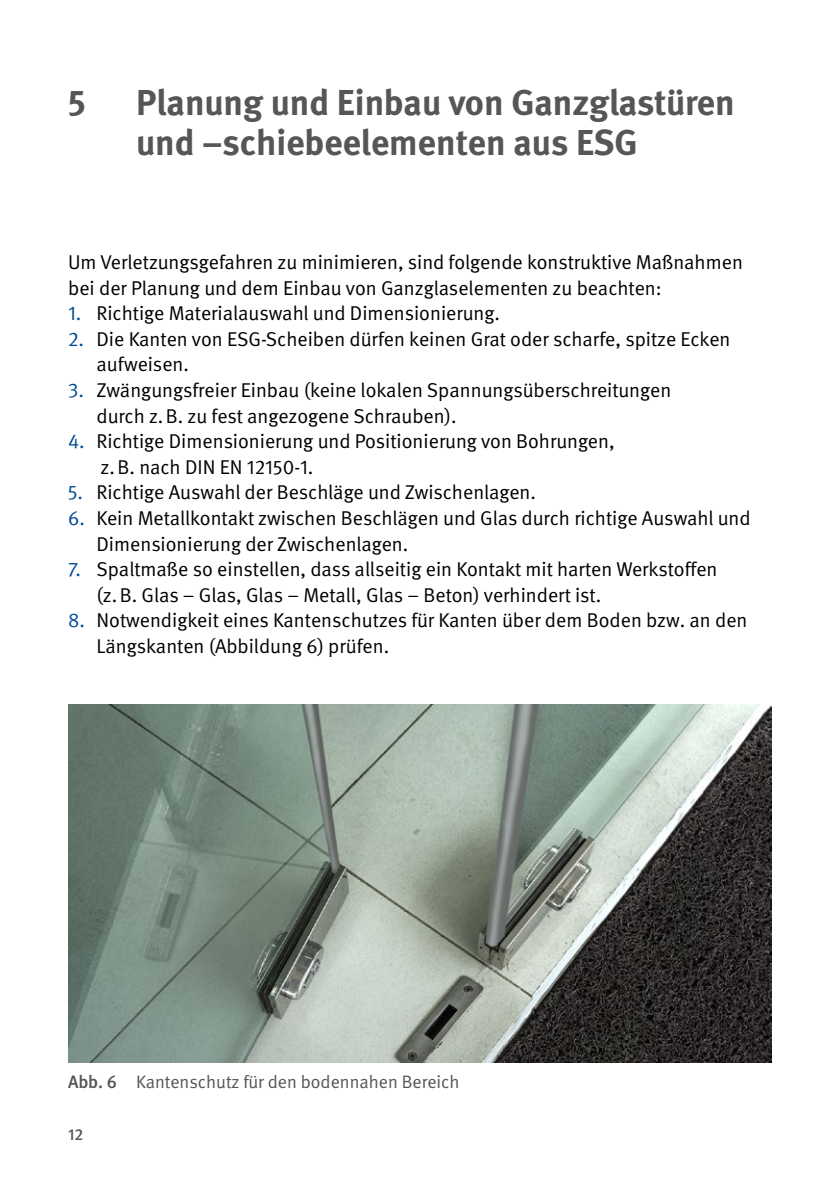
<style>
.page{position:relative;width:840px;height:1191px;background:#fff}
.page>*{position:absolute;margin:0;border:0;box-sizing:border-box;transform-origin:0 0}
.Überschriften_H1{font:700 36px/40px "DGUV Meta";color:#565655}
.Fließtext_FT{font:20px/25.6px "DGUV Meta";color:#000}
.t1{font:18px "DGUV Meta";color:#565655}
.t2{font:500 16px "DGUV Meta";color:#565655}
.s1{color:#004893}
.s2{font-weight:500}
</style>
<div class="page">
<img style="left:68px;top:705px;width:703px;height:357px">
<h1 class="Überschriften_H1" style="left:68px;top:84px;width:19px">5</h1>
<h1 class="Überschriften_H1" style="left:136px;top:84px;width:599px">Planung und Einbau von Ganzglastüren und –schiebeelementen aus ESG</h1>
<p class="Fließtext_FT" style="left:68px;top:250px;width:676px">Um Verletzungsgefahren zu minimieren, sind folgende konstruktive Maßnahmen bei der Planung und dem Einbau von Ganzglaselementen zu beachten:</p>
<p class="Fließtext_FT" style="left:68px;top:301px;width:433px"><span class="s1">1.</span> Richtige Materialauswahl und Dimensionierung.</p>
<p class="Fließtext_FT" style="left:96px;top:326px;width:635px;text-indent:-28px"><span class="s1">2.</span> Die Kanten von ESG-Scheiben dürfen keinen Grat oder scharfe, spitze Ecken aufweisen.</p>
<p class="Fließtext_FT" style="left:96px;top:378px;width:576px;text-indent:-28px"><span class="s1">3.</span> Zwängungsfreier Einbau (keine lokalen Spannungsüberschreitungen durch z.B. zu fest angezogene Schrauben).</p>
<p class="Fließtext_FT" style="left:100px;top:429px;width:515px;text-indent:-32px"><span class="s1">4.</span> Richtige Dimensionierung und Positionierung von Bohrungen, z.B. nach DIN EN 12150-1.</p>
<p class="Fließtext_FT" style="left:68px;top:480px;width:469px"><span class="s1">5.</span> Richtige Auswahl der Beschläge und Zwischenlagen.</p>
<p class="Fließtext_FT" style="left:96px;top:506px;width:655px;text-indent:-28px"><span class="s1">6.</span> Kein Metallkontakt zwischen Beschlägen und Glas durch richtige Auswahl und<br>Dimensionierung der Zwischenlagen.</p>
<p class="Fließtext_FT" style="left:96px;top:557px;width:622px;text-indent:-28px"><span class="s1">7.</span> Spaltmaße so einstellen, dass allseitig ein Kontakt mit harten Werkstoffen (z.B. Glas – Glas, Glas – Metall, Glas – Beton) verhindert ist.</p>
<p class="Fließtext_FT" style="left:96px;top:608px;width:652px;text-indent:-28px"><span class="s1">8.</span> Notwendigkeit eines Kantenschutzes für Kanten über dem Boden bzw. an den<br>Längskanten (Abbildung 6) prüfen.</p>
<p class="t1" style="left:68px;top:1071px;width:392px"><span class="s2">Abb. 6</span> Kantenschutz für den bodennahen Bereich</p>
<p class="t2" style="left:68px;top:1124px;width:17px">12</p>
</div>
